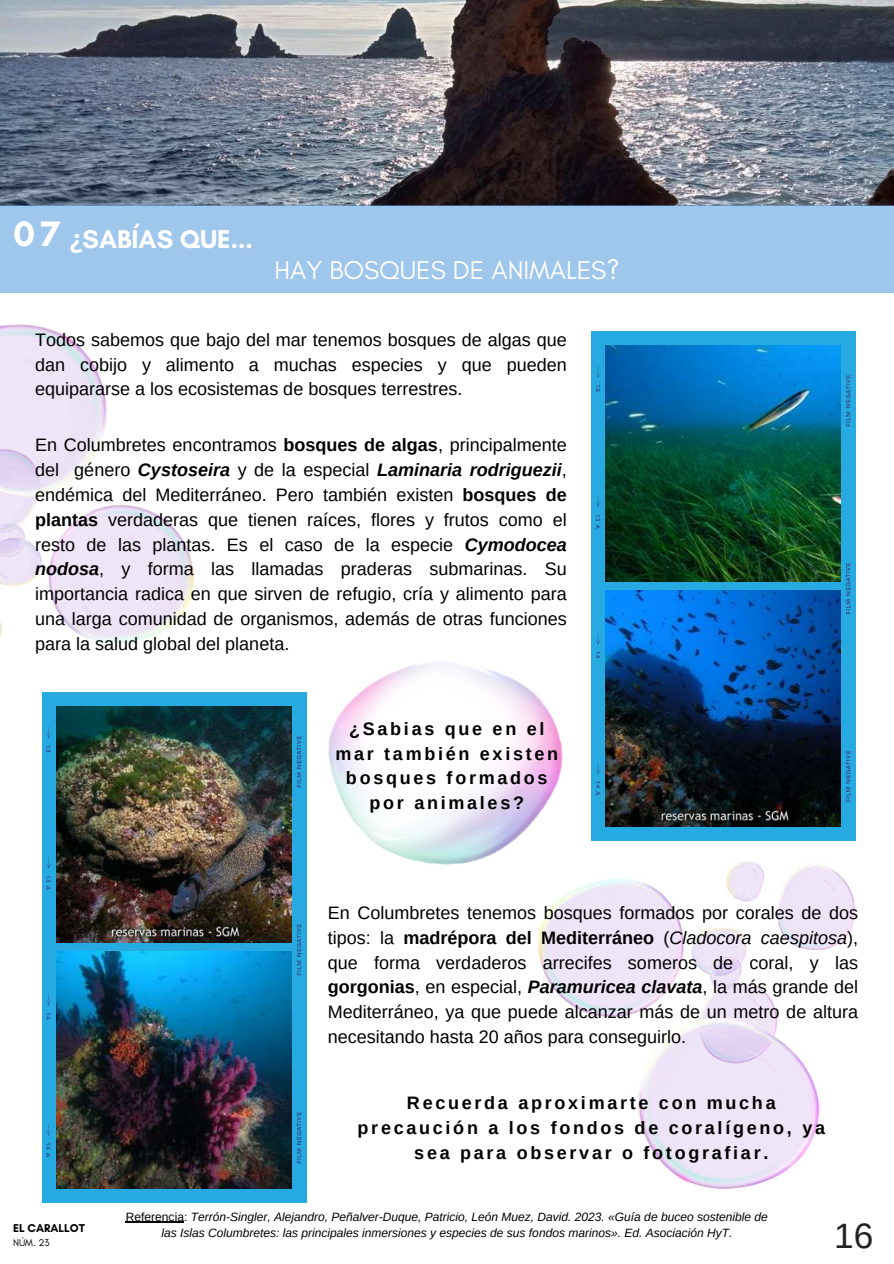
<style>
.page{position:relative;width:894px;height:1264px;background:#fff}
.page>*{position:absolute;margin:0;border:0;box-sizing:border-box;transform-origin:0 0}
.t1{font:700 36px "Glacial Indifference";color:#fff}
.t2{font:35.25px "Arimo";color:#222}
.t3{font:26.25px "Glacial Indifference";color:#fff}
.t4{font:700 26.25px "Glacial Indifference";color:#fff}
.t5{font:18px/24.8px "Arimo";color:#000;text-align:justify}
.t6{font:700 18px/24.8px "Arimo";letter-spacing:.15em;color:#000;text-align:center}
.t7{font:italic 12px/16px "Arimo";color:#000;text-align:center}
.t8{font:700 11.55px "Glacial Indifference";color:#000}
.t9{font:9.9px "Glacial Indifference";color:#000}
.s1{font-family:"Noto Sans"}
.s2{font-weight:700}
.s3{font-weight:700;font-style:italic}
.s4{font-style:italic}
.s5{font-style:normal}
</style>
<div class="page">
<img style="left:0;top:0;width:892px;height:205px">
<div style="left:0;top:205px;width:893px;height:88px;background:#9fc6eb"></div>
<div style="left:42px;top:691px;width:264px;height:511px;background:#27aae1"></div>
<img style="left:56px;top:951px;width:235px;height:236px">
<img style="left:56px;top:706px;width:236px;height:236px">
<svg style="left:297px;top:924px;width:4px;height:239px"></svg>
<img style="left:292px;top:662px;width:307px;height:249px">
<div style="left:591px;top:331px;width:264px;height:509px;background:#27aae1"></div>
<img style="left:605px;top:590px;width:235px;height:236px">
<img style="left:605px;top:345px;width:235px;height:236px">
<svg style="left:846px;top:375px;width:4px;height:426px"></svg>
<img style="left:535px;top:860px;width:320px;height:329px">
<img style="left:0;top:324px;width:195px;height:319px">
<hr style="left:126px;top:1221px;width:58px;height:1px;background:#000">
<h1 class="t1" style="left:13px;top:211px;width:49px">07</h1>
<h3 class="t4" style="left:70px;top:223px;width:184px"><span class="s1">¿</span>SABÍAS QUE...</h3>
<h3 class="t3" style="left:274px;top:254px;width:346px">HAY BOSQUES DE ANIMALES?</h3>
<p class="t5" style="left:35px;top:327px;width:533px">Todos sabemos que bajo del mar tenemos bosques de algas que dan cobijo y alimento a muchas especies y que pueden equipararse a los ecosistemas de bosques terrestres.</p>
<p class="t5" style="left:35px;top:433px;width:533px">En Columbretes encontramos <span class="s2">bosques de algas</span>, principalmente del género <span class="s3">Cystoseira</span> y de la especial <span class="s3">Laminaria rodriguezii</span>, endémica del Mediterráneo. Pero también existen <span class="s2">bosques de plantas</span> verdaderas que tienen raíces, flores y frutos como el resto de las plantas. Es el caso de la especie <span class="s3">Cymodocea nodosa</span>, y forma las llamadas praderas submarinas. Su importancia radica en que sirven de refugio, cría y alimento para una larga comunidad de organismos, además de otras funciones para la salud global del planeta.</p>
<p class="t6" style="left:335px;top:716px;width:224px">¿Sabias que en el mar también existen bosques formados por animales?</p>
<p class="t5" style="left:327px;top:900px;width:531px">En Columbretes tenemos bosques formados por corales de dos tipos: la <span class="s2">madrépora del Mediterráneo</span> (<span class="s4">Cladocora caespitosa</span>), que forma verdaderos arrecifes someros de coral, y las <span class="s2">gorgonias</span>, en especial, <span class="s3">Paramuricea clavata</span>, la más grande del Mediterráneo, ya que puede alcanzar más de un metro de altura necesitando hasta 20 años para conseguirlo.</p>
<p class="t8" style="left:13px;top:1220px;width:73px">EL CARALLOT</p>
<p class="t9" style="left:13px;top:1236px;width:38px">NÚM. 23</p>
<p class="t6" style="left:357px;top:1090px;width:469px">Recuerda aproximarte con mucha precaución a los fondos de coralígeno, ya sea para observar o fotografiar.</p>
<p class="t7" style="left:126px;top:1208px;width:643px"><span class="s5">Referencia:</span> Terrón-Singler, Alejandro, Peñalver-Duque, Patricio, León Muez, David. 2023. «Guía de buceo sostenible de las Islas Columbretes: las principales inmersiones y especies de sus fondos marinos». Ed. Asociación HyT.</p>
<h2 class="t2" style="left:833px;top:1215px;width:41px">16</h2>
</div>
